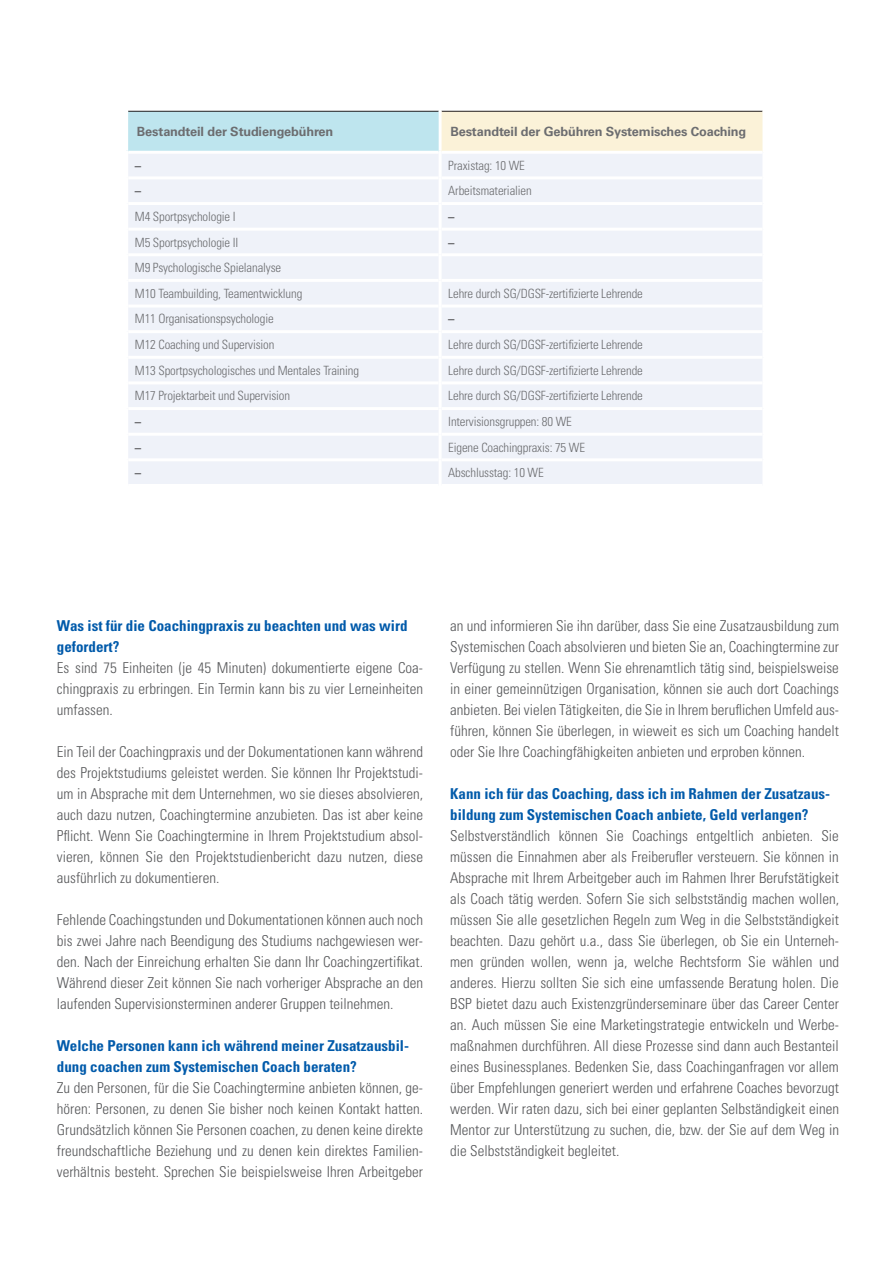
<style>
.page{position:relative;width:893px;height:1263px;background:#fff}
.page>*{position:absolute;margin:0;border:0;box-sizing:border-box;transform-origin:0 0}
.t1{font:300 condensed 15px/21px "Univers LT Std";color:#57585a;text-align:justify}
.t2{font:700 condensed 15px/21px "Univers LT Std";color:#015aaa}
.t3{font:300 condensed 12.75px/25.7px "Univers LT Std";letter-spacing:-.01em;color:#6c6d70}
.t4{font:700 12.75px "Univers LT Std";letter-spacing:-.01em;color:#6c6d70}
</style>
<div class="page">
<div style="left:127px;top:111px;width:313px;height:41px;background:#bee5ee"></div>
<div style="left:440px;top:111px;width:324px;height:41px;background:#fbf2d8"></div>
<div style="left:128px;top:154px;width:310px;height:330px;background:#eff2f9"></div>
<div style="left:442px;top:154px;width:320px;height:330px;background:#eff2f9"></div>
<hr style="left:128px;top:111px;width:311px;height:1px;background:#231f20">
<hr style="left:442px;top:111px;width:320px;height:1px;background:#231f20">
<hr style="left:125px;top:111px;width:3px;height:40px;background:#fff">
<hr style="left:439px;top:111px;width:3px;height:40px;background:#fff">
<hr style="left:762px;top:111px;width:3px;height:41px;background:#fff">
<hr style="left:128px;top:176px;width:311px;height:3px;background:#fff">
<hr style="left:128px;top:202px;width:311px;height:3px;background:#fff">
<hr style="left:128px;top:228px;width:311px;height:3px;background:#fff">
<hr style="left:128px;top:253px;width:311px;height:3px;background:#fff">
<hr style="left:128px;top:279px;width:311px;height:3px;background:#fff">
<hr style="left:128px;top:305px;width:311px;height:3px;background:#fff">
<hr style="left:128px;top:151px;width:311px;height:3px;background:#fff">
<hr style="left:125px;top:151px;width:3px;height:27px;background:#fff">
<hr style="left:128px;top:330px;width:311px;height:3px;background:#fff">
<hr style="left:128px;top:356px;width:311px;height:3px;background:#fff">
<hr style="left:128px;top:381px;width:311px;height:3px;background:#fff">
<hr style="left:128px;top:407px;width:311px;height:3px;background:#fff">
<hr style="left:128px;top:433px;width:311px;height:3px;background:#fff">
<hr style="left:128px;top:458px;width:311px;height:3px;background:#fff">
<hr style="left:439px;top:151px;width:3px;height:27px;background:#fff">
<hr style="left:442px;top:151px;width:320px;height:3px;background:#fff">
<hr style="left:442px;top:176px;width:320px;height:3px;background:#fff">
<hr style="left:442px;top:202px;width:320px;height:3px;background:#fff">
<hr style="left:442px;top:228px;width:320px;height:3px;background:#fff">
<hr style="left:442px;top:253px;width:320px;height:3px;background:#fff">
<hr style="left:442px;top:279px;width:320px;height:3px;background:#fff">
<hr style="left:442px;top:305px;width:320px;height:3px;background:#fff">
<hr style="left:442px;top:330px;width:320px;height:3px;background:#fff">
<hr style="left:442px;top:356px;width:320px;height:3px;background:#fff">
<hr style="left:442px;top:381px;width:320px;height:3px;background:#fff">
<hr style="left:442px;top:407px;width:320px;height:3px;background:#fff">
<hr style="left:442px;top:433px;width:320px;height:3px;background:#fff">
<hr style="left:442px;top:458px;width:320px;height:3px;background:#fff">
<p class="t4" style="left:137px;top:124px;width:198px">Bestandteil der Studiengebühren</p>
<p class="t4" style="left:450px;top:124px;width:297px">Bestandteil der Gebühren Systemisches Coaching</p>
<p class="t4" style="left:135px;top:158px;width:8px">–</p>
<p class="t3" style="left:448px;top:152px;width:78px">Praxistag: 10 WE</p>
<p class="t4" style="left:135px;top:183px;width:8px">–</p>
<p class="t3" style="left:448px;top:178px;width:85px">Arbeitsmaterialien</p>
<p class="t3" style="left:135px;top:204px;width:102px">M4 Sportpsychologie I</p>
<p class="t4" style="left:448px;top:209px;width:8px">–</p>
<p class="t3" style="left:135px;top:229px;width:105px">M5 Sportpsychologie II</p>
<p class="t4" style="left:448px;top:235px;width:8px">–</p>
<p class="t3" style="left:135px;top:255px;width:169px">M9 Psychologische Spielanalyse<br>M10 Teambuilding, Teamentwicklung</p>
<p class="t3" style="left:448px;top:280px;width:196px">Lehre durch SG/DGSF-zertifizierte Lehrende</p>
<p class="t3" style="left:135px;top:306px;width:140px">M11 Organisationspsychologie</p>
<p class="t4" style="left:448px;top:311px;width:8px">–</p>
<p class="t3" style="left:135px;top:332px;width:141px">M12 Coaching und Supervision</p>
<p class="t3" style="left:448px;top:332px;width:196px">Lehre durch SG/DGSF-zertifizierte Lehrende</p>
<p class="t3" style="left:135px;top:357px;width:226px">M13 Sportpsychologisches und Mentales Training</p>
<p class="t3" style="left:448px;top:357px;width:196px">Lehre durch SG/DGSF-zertifizierte Lehrende</p>
<p class="t3" style="left:135px;top:383px;width:157px">M17 Projektarbeit und Supervision</p>
<p class="t3" style="left:448px;top:383px;width:196px">Lehre durch SG/DGSF-zertifizierte Lehrende</p>
<p class="t4" style="left:135px;top:414px;width:8px">–</p>
<p class="t3" style="left:448px;top:409px;width:125px">Intervisionsgruppen: 80 WE</p>
<p class="t4" style="left:135px;top:440px;width:8px">–</p>
<p class="t3" style="left:448px;top:434px;width:138px">Eigene Coachingpraxis: 75 WE</p>
<p class="t4" style="left:135px;top:465px;width:8px">–</p>
<p class="t3" style="left:448px;top:460px;width:97px">Abschlusstag: 10 WE</p>
<p class="t2" style="left:57px;top:615px;width:352px">Was ist für die Coachingpraxis zu beachten und was wird gefordert?</p>
<p class="t1" style="left:57px;top:657px;width:368px">Es sind 75 Einheiten (je 45 Minuten) dokumentierte eigene Coa&shy;chingpraxis zu erbringen. Ein Termin kann bis zu vier Lerneinheiten umfassen.</p>
<p class="t1" style="left:57px;top:741px;width:368px">Ein Teil der Coachingpraxis und der Dokumentationen kann während des Projektstudiums geleistet werden. Sie können Ihr Projektstudi&shy;um in Absprache mit dem Unternehmen, wo sie dieses absolvieren, auch dazu nutzen, Coachingtermine anzubieten. Das ist aber keine Pflicht. Wenn Sie Coachingtermine in Ihrem Projektstudium absol&shy;vieren, können Sie den Projektstudienbericht dazu nutzen, diese ausführlich zu dokumentieren.</p>
<p class="t1" style="left:57px;top:909px;width:368px">Fehlende Coachingstunden und Dokumentationen können auch noch bis zwei Jahre nach Beendigung des Studiums nachgewiesen wer&shy;den. Nach der Einreichung erhalten Sie dann Ihr Coachingzertifikat.<br>Während dieser Zeit können Sie nach vorheriger Absprache an den laufenden Supervisionsterminen anderer Gruppen teilnehmen.</p>
<p class="t2" style="left:57px;top:1035px;width:354px">Welche Personen kann ich während meiner Zusatzausbil&shy;dung coachen zum Systemischen Coach beraten?</p>
<p class="t1" style="left:57px;top:1077px;width:368px">Zu den Personen, für die Sie Coachingtermine anbieten können, ge&shy;hören: Personen, zu denen Sie bisher noch keinen Kontakt hatten.<br>Grundsätzlich können Sie Personen coachen, zu denen keine direkte freundschaftliche Beziehung und zu denen kein direktes Familien&shy;verhältnis besteht. Sprechen Sie beispielsweise Ihren Arbeitgeber</p>
<p class="t1" style="left:450px;top:615px;width:390px">an und informieren Sie ihn darüber, dass Sie eine Zusatzausbildung zum Systemischen Coach absolvieren und bieten Sie an, Coachingtermine zur Verfügung zu stellen. Wenn Sie ehrenamtlich tätig sind, beispielsweise in einer gemeinnützigen Organisation, können sie auch dort Coachings anbieten. Bei vielen Tätigkeiten, die Sie in Ihrem beruflichen Umfeld aus&shy;führen, können Sie überlegen, in wieweit es sich um Coaching handelt oder Sie Ihre Coachingfähigkeiten anbieten und erproben können.</p>
<p class="t2" style="left:450px;top:783px;width:381px">Kann ich für das Coaching, dass ich im Rahmen der Zusatzaus&shy;bildung zum Systemischen Coach anbiete, Geld verlangen?</p>
<p class="t1" style="left:450px;top:825px;width:390px">Selbstverständlich können Sie Coachings entgeltlich anbieten. Sie müssen die Einnahmen aber als Freiberufler versteuern. Sie können in Absprache mit Ihrem Arbeitgeber auch im Rahmen Ihrer Berufstätigkeit als Coach tätig werden. Sofern Sie sich selbstständig machen wollen, müssen Sie alle gesetzlichen Regeln zum Weg in die Selbstständigkeit beachten. Dazu gehört u.a., dass Sie überlegen, ob Sie ein Unterneh&shy;men gründen wollen, wenn ja, welche Rechtsform Sie wählen und anderes. Hierzu sollten Sie sich eine umfassende Beratung holen. Die BSP bietet dazu auch Existenzgründerseminare über das Career Center an. Auch müssen Sie eine Marketingstrategie entwickeln und Werbe&shy;maßnahmen durchführen. All diese Prozesse sind dann auch Bestanteil eines Businessplanes. Bedenken Sie, dass Coachinganfragen vor allem über Empfehlungen generiert werden und erfahrene Coaches bevorzugt werden. Wir raten dazu, sich bei einer geplanten Selbständigkeit einen Mentor zur Unterstützung zu suchen, die, bzw. der Sie auf dem Weg in die Selbstständigkeit begleitet.</p>
</div>
